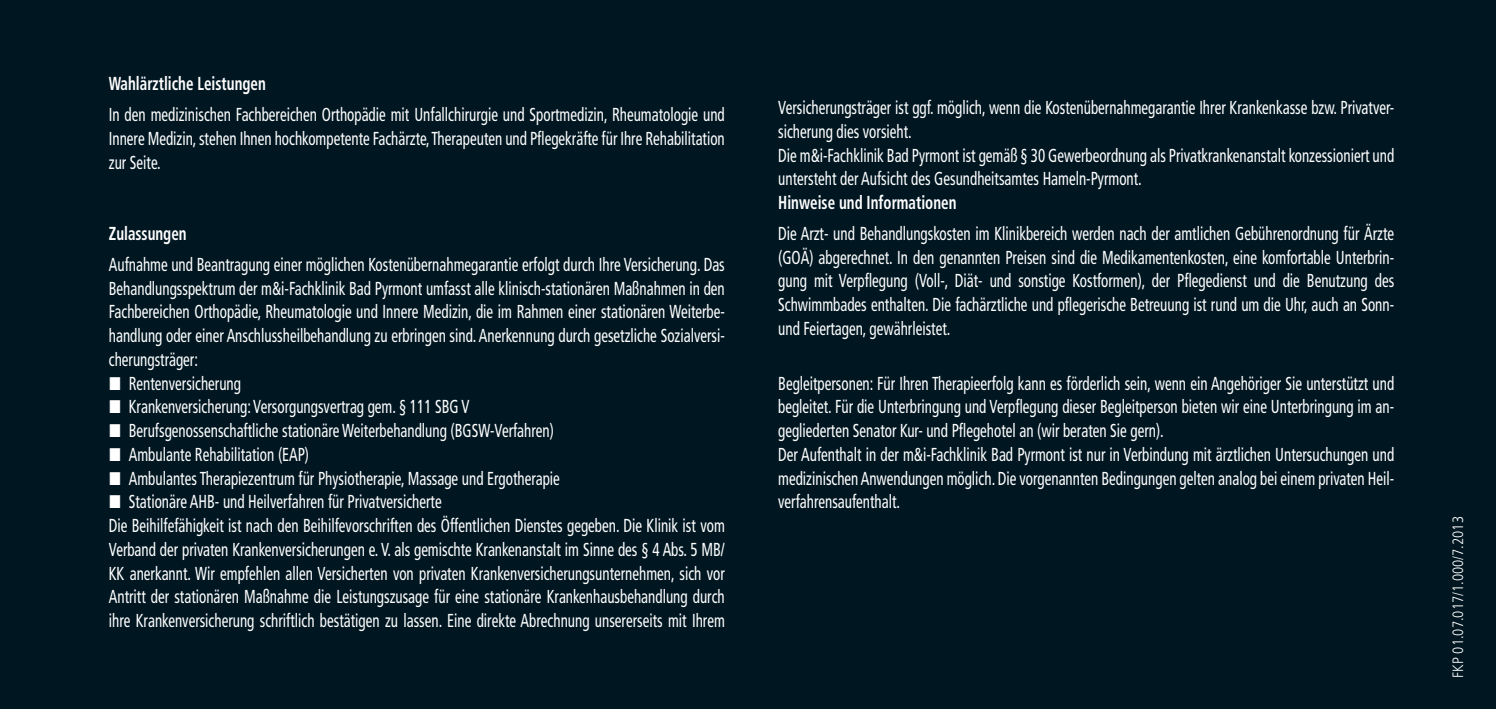
<style>
.page{position:relative;width:1496px;height:709px;background:#fff}
.page>*{position:absolute;margin:0;border:0;box-sizing:border-box;transform-origin:0 0}
.t1{font:condensed 18.75px/23.8px "Frutiger";color:#fff;text-align:justify;scale:.8 1}
.t2{font:700 condensed 18.75px "Frutiger";color:#fff;scale:.8 1}
.t3{font:300 condensed 15px "Frutiger";color:#fff}
.s1{font-family:"European Pi Three";font-stretch:normal}
</style>
<div class="page">
<div style="left:0;top:0;width:1495px;height:709px;background:#001722"></div>
<p class="t2" style="left:109px;top:76px;width:198px">Wahlärztliche Leistungen</p>
<p class="t1" style="left:109px;top:104px;width:771px">In den medizinischen Fachbereichen Orthopädie mit Unfallchirurgie und Sportmedizin, Rheumatologie und Innere Medizin, stehen Ihnen hochkompetente Fachärzte, Therapeuten und Pflegekräfte für Ihre Rehabilitation zur Seite.</p>
<p class="t2" style="left:109px;top:226px;width:99px">Zulassungen</p>
<p class="t1" style="left:109px;top:254px;width:771px">Aufnahme und Beantragung einer möglichen Kostenübernahmegarantie erfolgt durch Ihre Versicherung. Das Behandlungsspektrum der m&amp;i-Fachklinik Bad Pyrmont umfasst alle klinisch-stationären Maßnahmen in den Fachbereichen Orthopädie, Rheumatologie und Innere Medizin, die im Rahmen einer stationären Weiterbe&shy;handlung oder einer Anschlussheilbehandlung zu erbringen sind. Anerkennung durch gesetzliche Sozialversi&shy;cherungsträger:</p>
<p class="t1" style="left:109px;top:373px;width:167px"><span class="s1">-</span> Rentenversicherung</p>
<p class="t1" style="left:109px;top:396px;width:452px"><span class="s1">-</span> Krankenversicherung: Versorgungsvertrag gem. § 111 SBG V</p>
<p class="t1" style="left:109px;top:420px;width:558px"><span class="s1">-</span> Berufsgenossenschaftliche stationäre Weiterbehandlung (BGSW-Verfahren)</p>
<p class="t1" style="left:109px;top:444px;width:252px"><span class="s1">-</span> Ambulante Rehabilitation (EAP)</p>
<p class="t1" style="left:109px;top:468px;width:565px"><span class="s1">-</span> Ambulantes Therapiezentrum für Physiotherapie, Massage und Ergotherapie</p>
<p class="t1" style="left:109px;top:491px;width:771px;text-align:left"><span class="s1">-</span> Stationäre AHB- und Heilverfahren für Privatversicherte<br>Die Beihilfefähigkeit ist nach den Beihilfevorschriften des Öffentlichen Dienstes gegeben. Die Klinik ist vom Verband der privaten Krankenversicherungen e. V. als gemischte Krankenanstalt im Sinne des § 4 Abs. 5 MB/ KK anerkannt. Wir empfehlen allen Versicherten von privaten Krankenversicherungsunternehmen, sich vor Antritt der stationären Maßnahme die Leistungszusage für eine stationäre Krankenhausbehandlung durch ihre Krankenversicherung schriftlich bestätigen zu lassen. Eine direkte Abrechnung unsererseits mit Ihrem</p>
<p class="t1" style="left:778px;top:97px;width:771px;text-align:left">Versicherungsträger ist ggf. möglich, wenn die Kostenübernahmegarantie Ihrer Krankenkasse bzw. Privatver&shy;sicherung dies vorsieht.<br>Die m&amp;i-Fachklinik Bad Pyrmont ist gemäß § 30 Gewerbeordnung als Privatkrankenanstalt konzessioniert und untersteht der Aufsicht des Gesundheitsamtes Hameln-Pyrmont.</p>
<p class="t2" style="left:778px;top:195px;width:224px">Hinweise und Informationen</p>
<p class="t1" style="left:778px;top:223px;width:771px">Die Arzt- und Behandlungskosten im Klinikbereich werden nach der amtlichen Gebührenordnung für Ärzte (GOÄ) abgerechnet. In den genannten Preisen sind die Medikamentenkosten, eine komfortable Unterbrin&shy;gung mit Verpflegung (Voll-, Diät- und sonstige Kostformen), der Pflegedienst und die Benutzung des Schwimmbades enthalten. Die fachärztliche und pflegerische Betreuung ist rund um die Uhr, auch an Sonn&shy;und Feiertagen, gewährleistet.</p>
<p class="t1" style="left:778px;top:373px;width:771px;text-align:left">Begleitpersonen: Für Ihren Therapieerfolg kann es förderlich sein, wenn ein Angehöriger Sie unterstützt und begleitet. Für die Unterbringung und Verpflegung dieser Begleitperson bieten wir eine Unterbringung im an&shy;gegliederten Senator Kur- und Pflegehotel an (wir beraten Sie gern).<br>Der Aufenthalt in der m&amp;i-Fachklinik Bad Pyrmont ist nur in Verbindung mit ärztlichen Untersuchungen und medizinischen Anwendungen möglich. Die vorgenannten Bedingungen gelten analog bei einem privaten Heil&shy;verfahrensaufenthalt.</p>
<p class="t3" style="left:1451px;top:677px;width:163px;rotate:-90deg">FKP 01.07.017/1.000/7.2013</p>
</div>
